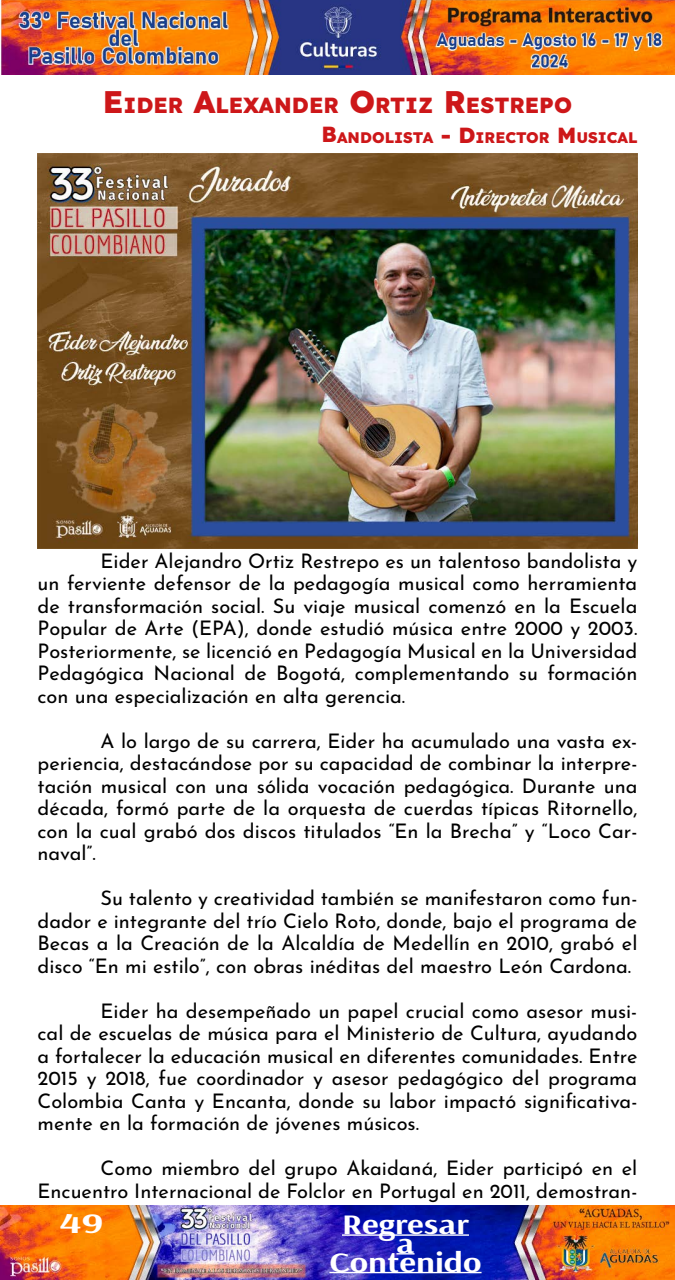
<style>
.page{position:relative;width:675px;height:1280px;background:#fff}
.page>*{position:absolute;margin:0;border:0;box-sizing:border-box;transform-origin:0 0}
.t1{font:700 28.12px "Arsenal";color:#fff;scale:1.25 1}
.t2{font:700 28.12px "Arsenal";color:#fff;scale:1.5 1}
.t3{font:21.88px "Lexend Deca";color:#cd1719}
.t4{font:20px/22.5px "Josefin Sans";color:#000;text-align:justify}
.t5{font:15.31px "Lexend Deca";color:#cd1719}
.s1{font-size:31.25px}
.s2{font-size:21.88px}
</style>
<div class="page">
<img style="left:0;top:0;width:675px;height:75px">
<img style="left:0;top:1205px;width:675px;height:75px">
<hr style="left:342px;top:1234px;width:127px;height:2px;background:#fff">
<svg style="left:396px;top:1253px;width:19px;height:2px"></svg>
<hr style="left:329px;top:1272px;width:153px;height:1px;background:#fff">
<img style="left:38px;top:153px;width:599px;height:396px">
<p class="t3" style="left:103px;top:89px;width:453px"><span class="s1">E</span>IDER <span class="s1">A</span>LEXANDER <span class="s1">O</span>RTIZ <span class="s1">R</span>ESTREPO</p>
<p class="t5" style="left:322px;top:126px;width:317px"><span class="s2">B</span>ANDOLISTA <span class="s2">- D</span> IRECTOR <span class="s2">M</span> USICAL</p>
<p class="t4" style="left:38px;top:547px;width:601px;text-indent:63px">Eider Alejandro Ortiz Restrepo es un talentoso bandolista y un ferviente defensor de la pedagogía musical como herramienta de transformación social. Su viaje musical comenzó en la Escuela Popular de Arte (EPA), donde estudió música entre 2000 y 2003.<br>Posteriormente, se licenció en Pedagogía Musical en la Universidad Pedagógica Nacional de Bogotá, complementando su formación con una especialización en alta gerencia.</p>
<p class="t4" style="left:38px;top:727px;width:601px;text-indent:63px">A lo largo de su carrera, Eider ha acumulado una vasta ex&shy;periencia, destacándose por su capacidad de combinar la interpre&shy;tación musical con una sólida vocación pedagógica. Durante una década, formó parte de la orquesta de cuerdas típicas Ritornello, con la cual grabó dos discos titulados “En la Brecha” y “Loco Car&shy;naval”.</p>
<p class="t4" style="left:38px;top:884px;width:601px;text-indent:63px">Su talento y creatividad también se manifestaron como fun&shy;dador e integrante del trío Cielo Roto, donde, bajo el programa de Becas a la Creación de la Alcaldía de Medellín en 2010, grabó el disco “En mi estilo”, con obras inéditas del maestro León Cardona.</p>
<p class="t4" style="left:38px;top:997px;width:601px;text-indent:63px">Eider ha desempeñado un papel crucial como asesor musi&shy;cal de escuelas de música para el Ministerio de Cultura, ayudando a fortalecer la educación musical en diferentes comunidades. Entre 2015 y 2018, fue coordinador y asesor pedagógico del programa Colombia Canta y Encanta, donde su labor impactó significativa&shy;mente en la formación de jóvenes músicos.</p>
<p class="t4" style="left:38px;top:1154px;width:601px;text-align:right">Como miembro del grupo Akaidaná, Eider participó en el<br>Encuentro Internacional de Folclor en Portugal en 2011, demostran-</p>
<h1 class="t2" style="left:59px;top:1204px;width:31px">49</h1>
<h1 class="t1" style="left:342px;top:1205px;width:103px">Regresar</h1>
<h1 class="t1" style="left:396px;top:1224px;width:16px">a</h1>
<h1 class="t1" style="left:329px;top:1243px;width:123px">Contenido</h1>
</div>
